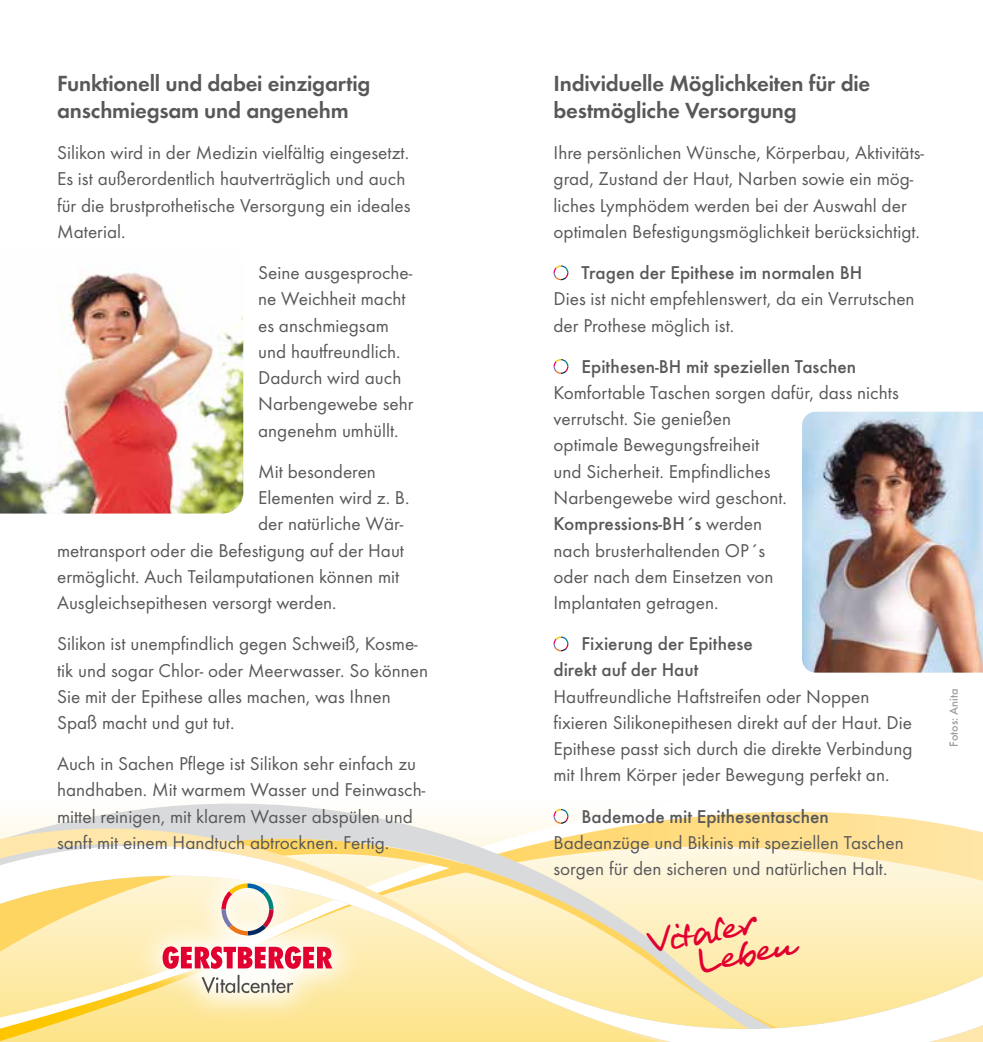
<style>
.page{position:relative;width:983px;height:1042px;background:#fff}
.page>*{position:absolute;margin:0;border:0;box-sizing:border-box;transform-origin:0 0}
.t1{font:33.95px/28px "Alec Handwriting";color:#e20030}
.t2{font:600 22.75px/27.3px "Futura T";letter-spacing:-.01em;color:#58585a}
.t3{font:19.25px/26.2px "Futura T";color:#58585a}
.t4{font:500 19.25px/26.2px "Futura T";color:#58585a}
.t5{font:500 12.25px "Futura T";color:#9c9e9f}
.s1{font-weight:500}
</style>
<div class="page">
<svg style="left:0;top:803px;width:982px;height:38px"></svg>
<svg style="left:0;top:845px;width:982px;height:197px;background:#fcecb7"></svg>
<svg style="left:133px;top:854px;width:228px;height:169px"></svg>
<svg style="left:221px;top:883px;width:52px;height:52px;background:#e0d2c3"></svg>
<svg style="left:162px;top:946px;width:170px;height:23px"></svg>
<svg style="left:201px;top:975px;width:92px;height:18px"></svg>
<img style="left:0;top:273px;width:243px;height:240px">
<svg style="left:553px;top:265px;width:15px;height:15px"></svg>
<svg style="left:553px;top:359px;width:15px;height:15px"></svg>
<svg style="left:553px;top:636px;width:15px;height:15px"></svg>
<svg style="left:553px;top:809px;width:15px;height:15px"></svg>
<img style="left:802px;top:412px;width:180px;height:260px">
<p class="t2" style="left:57px;top:69px;width:315px">Funktionell und dabei einzigartig anschmiegsam und angenehm</p>
<p class="t3" style="left:57px;top:139px;width:355px">Silikon wird in der Medizin vielfältig eingesetzt.<br>Es ist außerordentlich hautverträglich und auch für die brustprothetische Versorgung ein ideales Material.</p>
<p class="t3" style="left:258px;top:259px;width:157px">Seine ausgesproche&shy;ne Weichheit macht es anschmiegsam und hautfreundlich.<br>Dadurch wird auch<br>Narbengewebe sehr angenehm umhüllt.</p>
<p class="t3" style="left:258px;top:458px;width:119px">Mit besonderen</p>
<p class="t3" style="left:258px;top:484px;width:153px">Elementen wird z. B.</p>
<p class="t3" style="left:258px;top:510px;width:147px">der natürliche Wär-</p>
<p class="t3" style="left:57px;top:537px;width:348px">metransport oder die Befestigung auf der Haut</p>
<p class="t3" style="left:57px;top:563px;width:344px">ermöglicht. Auch Teilamputationen können mit</p>
<p class="t3" style="left:57px;top:589px;width:281px">Ausgleichsepithesen versorgt werden.</p>
<p class="t3" style="left:57px;top:630px;width:372px">Silikon ist unempfindlich gegen Schweiß, Kosme&shy;tik und sogar Chlor- oder Meerwasser. So können Sie mit der Epithese alles machen, was Ihnen Spaß macht und gut tut.</p>
<p class="t3" style="left:57px;top:750px;width:369px">Auch in Sachen Pflege ist Silikon sehr einfach zu handhaben. Mit warmem Wasser und Feinwasch&shy;mittel reinigen, mit klarem Wasser abspülen und sanft mit einem Handtuch abtrocknen. Fertig.</p>
<p class="t2" style="left:553px;top:69px;width:318px">Individuelle Möglichkeiten für die bestmögliche Versorgung</p>
<p class="t3" style="left:553px;top:139px;width:372px">Ihre persönlichen Wünsche, Körperbau, Aktivitäts&shy;grad, Zustand der Haut, Narben sowie ein mög&shy;liches Lymphödem werden bei der Auswahl der optimalen Befestigungsmöglichkeit berücksichtigt.</p>
<p class="t4" style="left:581px;top:259px;width:282px">Tragen der Epithese im normalen BH</p>
<p class="t3" style="left:553px;top:286px;width:362px">Dies ist nicht empfehlenswert, da ein Verrutschen der Prothese möglich ist.</p>
<p class="t4" style="left:581px;top:353px;width:276px">Epithesen-BH mit speziellen Taschen</p>
<p class="t3" style="left:553px;top:379px;width:346px">Komfortable Taschen sorgen dafür, dass nichts verrutscht. Sie genießen<br>optimale Bewegungsfreiheit<br>und Sicherheit. Empfindliches<br>Narbengewebe wird geschont.<br><span class="s1">Kompressions-BH´s</span> werden<br>nach brusterhaltenden OP´s<br>oder nach dem Einsetzen von<br>Implantaten getragen.</p>
<p class="t4" style="left:553px;top:630px;width:201px;text-indent:28px">Fixierung der Epithese direkt auf der Haut</p>
<p class="t3" style="left:553px;top:683px;width:360px">Hautfreundliche Haftstreifen oder Noppen fixieren Silikonepithesen direkt auf der Haut. Die Epithese passt sich durch die direkte Verbindung mit Ihrem Körper jeder Bewegung perfekt an.</p>
<p class="t4" style="left:581px;top:803px;width:249px">Bademode mit Epithesentaschen</p>
<p class="t3" style="left:553px;top:829px;width:351px">Badeanzüge und Bikinis mit speziellen Taschen sorgen für den sicheren und natürlichen Halt.</p>
<h1 class="t1" style="left:692px;top:924px;width:98px;text-indent:-46px;rotate:-11deg">Vitaler<br>Leben</h1>
<p class="t5" style="left:946px;top:747px;width:60px;rotate:-90deg">Fotos: Anita</p>
</div>
